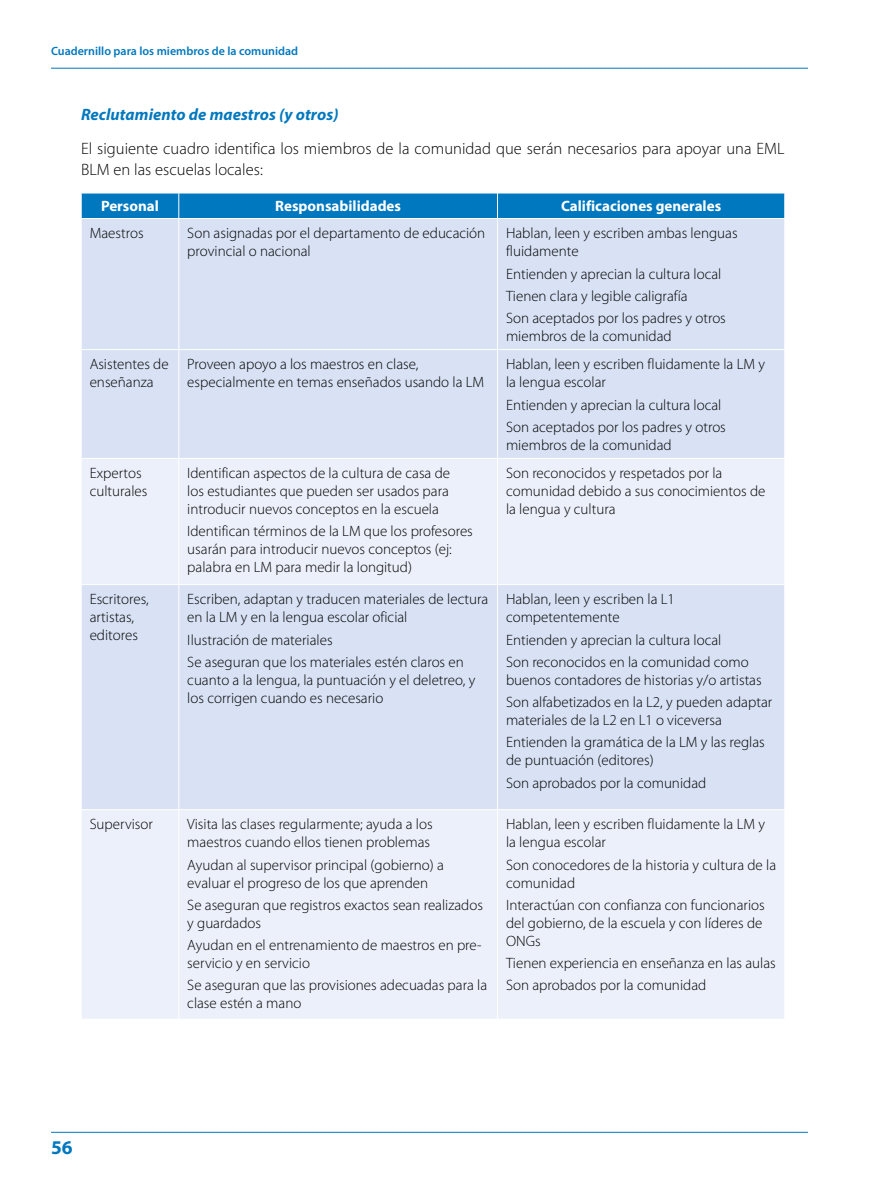
<style>
.page{position:relative;width:893px;height:1191px;background:#fff}
.page>*{position:absolute;margin:0;border:0;box-sizing:border-box;transform-origin:0 0}
.t1{font:700 19.5px "Myriad Pro";color:#0078bf}
.t2{font:300 16.5px/21px "Myriad Pro";letter-spacing:.005em;color:#000}
.t3{font:italic 700 16.5px "Myriad Pro";letter-spacing:.005em;color:#0078bf}
.t4{font:300 15px/18px "Myriad Pro";color:#000}
.t5{font:700 15px "Myriad Pro";color:#fff}
.t6{font:600 12px "Myriad Pro";color:#0078bf}
</style>
<div class="page">
<hr style="left:51px;top:1132px;width:757px;height:1px;background:#0078bf">
<hr style="left:51px;top:68px;width:757px;height:1px;background:#0078bf">
<div style="left:82px;top:219px;width:702px;height:239px;background:#d8e2f4"></div>
<svg style="left:82px;top:459px;width:702px;height:560px;background:#e4eaf7"></svg>
<div style="left:81px;top:193px;width:704px;height:25px;background:#0078bf"></div>
<hr style="left:179px;top:219px;width:1px;height:130px;background:#fff">
<hr style="left:497px;top:219px;width:1px;height:130px;background:#fff">
<hr style="left:81px;top:349px;width:98px;height:1px;background:#fff">
<hr style="left:179px;top:349px;width:318px;height:1px;background:#fff">
<hr style="left:179px;top:350px;width:1px;height:108px;background:#fff">
<hr style="left:497px;top:349px;width:288px;height:1px;background:#fff">
<hr style="left:497px;top:350px;width:1px;height:108px;background:#fff">
<hr style="left:179px;top:458px;width:1px;height:126px;background:#fff">
<hr style="left:497px;top:458px;width:1px;height:126px;background:#fff">
<hr style="left:81px;top:584px;width:98px;height:1px;background:#fff">
<hr style="left:179px;top:584px;width:318px;height:1px;background:#fff">
<hr style="left:179px;top:585px;width:1px;height:224px;background:#fff">
<hr style="left:497px;top:584px;width:288px;height:1px;background:#fff">
<hr style="left:497px;top:585px;width:1px;height:224px;background:#fff">
<hr style="left:81px;top:809px;width:98px;height:1px;background:#fff">
<hr style="left:179px;top:809px;width:318px;height:1px;background:#fff">
<hr style="left:179px;top:810px;width:1px;height:209px;background:#fff">
<hr style="left:497px;top:809px;width:288px;height:1px;background:#fff">
<hr style="left:497px;top:810px;width:1px;height:209px;background:#fff">
<p class="t6" style="left:51px;top:43px;width:249px">Cuadernillo para los miembros de la comunidad</p>
<p class="t3" style="left:81px;top:104px;width:259px">Reclutamiento de maestros (y otros)</p>
<p class="t2" style="left:81px;top:138px;width:705px">El siguiente cuadro identifica los miembros de la comunidad que serán necesarios para apoyar una EML<br>BLM en las escuelas locales:</p>
<p class="t5" style="left:101px;top:196px;width:59px">Personal</p>
<p class="t5" style="left:275px;top:196px;width:127px">Responsabilidades</p>
<p class="t5" style="left:561px;top:196px;width:162px">Calificaciones generales</p>
<p class="t4" style="left:90px;top:224px;width:55px">Maestros</p>
<p class="t4" style="left:187px;top:224px;width:299px">Son asignadas por el departamento de educación provincial o nacional</p>
<p class="t4" style="left:506px;top:224px;width:233px">Hablan, leen y escriben ambas lenguas fluidamente</p>
<p class="t4" style="left:506px;top:262px;width:221px;line-height:22.2px">Entienden y aprecian la cultura local<br>Tienen clara y legible caligrafía<br>Son aceptados por los padres y otros</p>
<p class="t4" style="left:506px;top:327px;width:167px">miembros de la comunidad</p>
<p class="t4" style="left:90px;top:355px;width:80px">Asistentes de enseñanza</p>
<p class="t4" style="left:187px;top:355px;width:298px">Proveen apoyo a los maestros en clase, especialmente en temas enseñados usando la LM</p>
<p class="t4" style="left:506px;top:355px;width:260px">Hablan, leen y escriben fluidamente la LM y la lengua escolar</p>
<p class="t4" style="left:506px;top:393px;width:221px;line-height:22.2px">Entienden y aprecian la cultura local<br>Son aceptados por los padres y otros</p>
<p class="t4" style="left:506px;top:436px;width:167px">miembros de la comunidad</p>
<p class="t4" style="left:90px;top:464px;width:59px">Expertos culturales</p>
<p class="t4" style="left:187px;top:464px;width:264px;text-align:justify">Identifican aspectos de la cultura de casa de los estudiantes que pueden ser usados para introducir nuevos conceptos en la escuela</p>
<p class="t4" style="left:187px;top:522px;width:287px">Identifican términos de la LM que los profesores usarán para introducir nuevos conceptos (ej: palabra en LM para medir la longitud)</p>
<p class="t4" style="left:506px;top:464px;width:261px">Son reconocidos y respetados por la comunidad debido a sus conocimientos de la lengua y cultura</p>
<p class="t4" style="left:90px;top:590px;width:61px">Escritores, artistas, editores</p>
<p class="t4" style="left:187px;top:590px;width:303px">Escriben, adaptan y traducen materiales de lectura en la LM y en la lengua escolar oficial</p>
<p class="t4" style="left:187px;top:628px;width:278px;line-height:22.2px">Ilustración de materiales<br>Se aseguran que los materiales estén claros en</p>
<p class="t4" style="left:187px;top:670px;width:289px">cuanto a la lengua, la puntuación y el deletreo, y los corrigen cuando es necesario</p>
<p class="t4" style="left:90px;top:815px;width:65px">Supervisor</p>
<p class="t4" style="left:187px;top:815px;width:247px">Visita las clases regularmente; ayuda a los maestros cuando ellos tienen problemas</p>
<p class="t4" style="left:187px;top:855px;width:258px">Ayudan al supervisor principal (gobierno) a evaluar el progreso de los que aprenden</p>
<p class="t4" style="left:187px;top:895px;width:297px">Se aseguran que registros exactos sean realizados y guardados</p>
<p class="t4" style="left:187px;top:936px;width:296px">Ayudan en el entrenamiento de maestros en pre&shy;servicio y en servicio</p>
<p class="t4" style="left:187px;top:976px;width:301px">Se aseguran que las provisiones adecuadas para la clase estén a mano</p>
<p class="t4" style="left:506px;top:590px;width:170px">Hablan, leen y escriben la L1 competentemente</p>
<p class="t4" style="left:506px;top:628px;width:244px;line-height:22.2px">Entienden y aprecian la cultura local<br>Son reconocidos en la comunidad como</p>
<p class="t4" style="left:506px;top:668px;width:268px;line-height:22.2px">buenos contadores de historias y/o artistas<br>Son alfabetizados en la L2, y pueden adaptar</p>
<p class="t4" style="left:506px;top:709px;width:260px;line-height:22.2px">materiales de la L2 en L1 o viceversa<br>Entienden la gramática de la LM y las reglas</p>
<p class="t4" style="left:506px;top:749px;width:202px;line-height:22.2px">de puntuación (editores)<br>Son aprobados por la comunidad</p>
<p class="t4" style="left:506px;top:815px;width:260px">Hablan, leen y escriben fluidamente la LM y la lengua escolar</p>
<p class="t4" style="left:506px;top:855px;width:272px">Son conocedores de la historia y cultura de la comunidad</p>
<p class="t4" style="left:506px;top:895px;width:260px">Interactúan con confianza con funcionarios del gobierno, de la escuela y con líderes de<br>ONGs</p>
<p class="t4" style="left:506px;top:952px;width:271px;line-height:22.2px">Tienen experiencia en enseñanza en las aulas<br>Son aprobados por la comunidad</p>
<h1 class="t1" style="left:51px;top:1134px;width:23px">56</h1>
</div>
